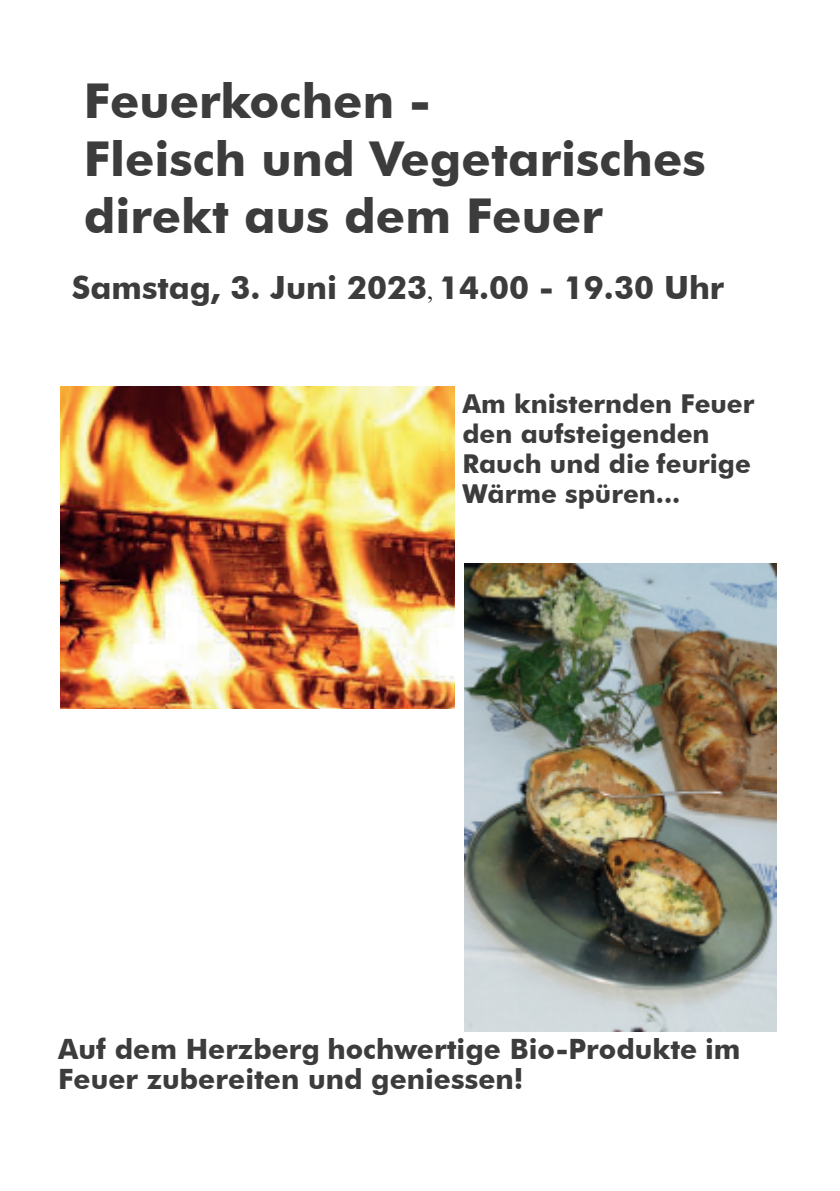
<style>
.page{position:relative;width:840px;height:1191px;background:#fff}
.page>*{position:absolute;margin:0;border:0;box-sizing:border-box;transform-origin:0 0}
.t1{font:700 48px/57.6px "Futura BT";color:#3c3c3d}
.t2{font:700 32px "Futura BT";color:#3c3c3d}
.t3{font:700 28px/30px "Futura BT";color:#3c3c3d}
.t4{font:700 26px/30px "Futura BT";color:#3c3c3d}
.s1{font-family:"Times New Roman";font-weight:400;font-size:24px;color:#231f20}
</style>
<div class="page">
<img style="left:60px;top:387px;width:394px;height:322px">
<img style="left:464px;top:563px;width:311px;height:468px">
<h1 class="t1" style="left:84px;top:72px;width:623px">Feuerkochen -<br>Fleisch und Vegetarisches direkt aus dem Feuer</h1>
<p class="t2" style="left:72px;top:268px;width:653px">Samstag, 3. Juni 2023<span class="s1">,</span> 14.00 - 19.30 Uhr</p>
<p class="t4" style="left:462px;top:389px;width:293px">Am knisternden Feuer den aufsteigenden<br>Rauch und die feurige<br>Wärme spüren...</p>
<p class="t3" style="left:58px;top:1034px;width:683px">Auf dem Herzberg hochwertige Bio-Produkte im<br>Feuer zubereiten und geniessen!</p>
</div>
